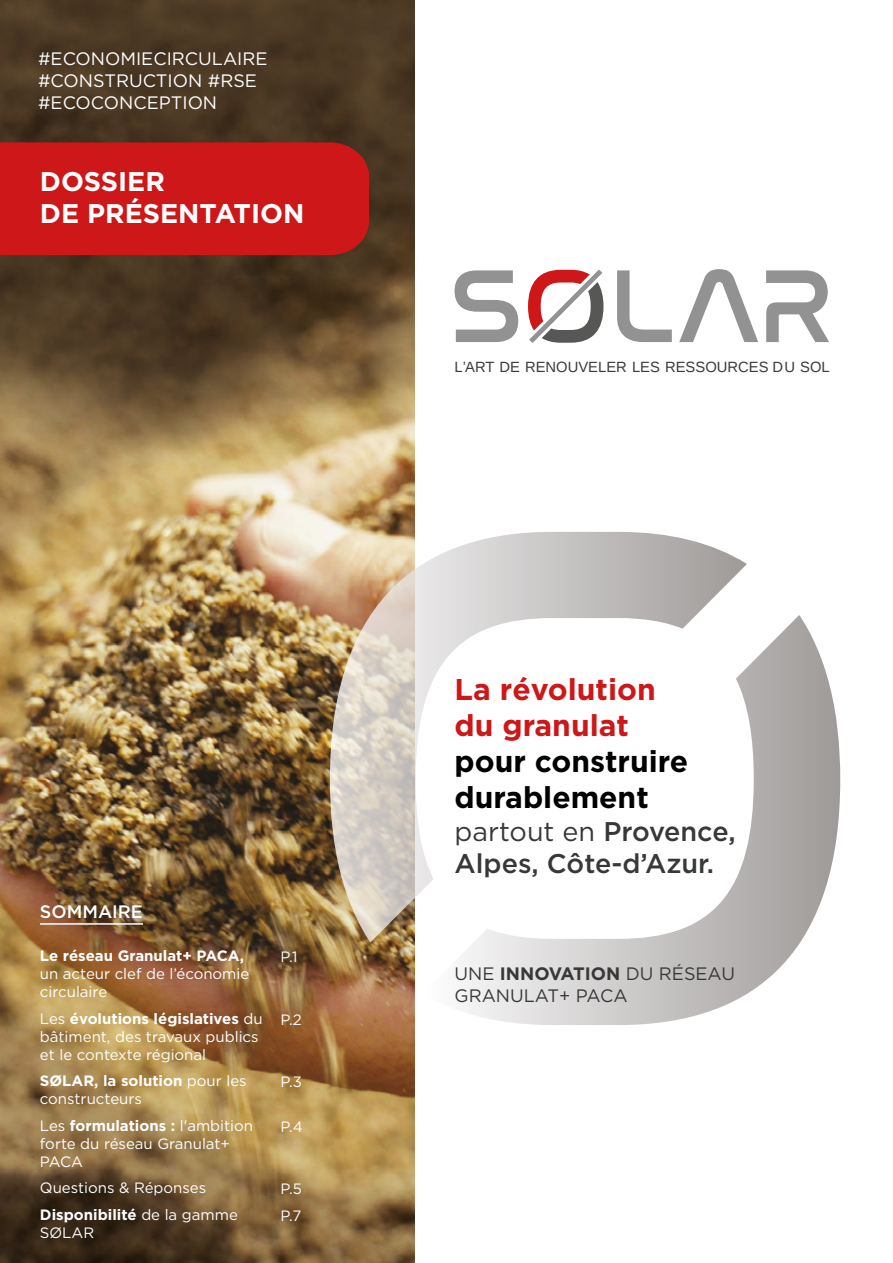
<style>
.page{position:relative;width:893px;height:1263px;background:#fff}
.page>*{position:absolute;margin:0;border:0;box-sizing:border-box;transform-origin:0 0}
.t1{font:700 30px/36px "Gotham";color:#000}
.t2{font:700 30px/36px "Gotham";color:#cd1719}
.t3{font:500 27px/32.4px "Gotham";color:#373938}
.t4{font:700 27px/32.4px "Gotham";color:#fff}
.t5{font:18px/21.6px "Gotham";color:#fff}
.t6{font:18px/21.6px "Gotham";color:#373938}
.t7{font:500 18px "Gotham";color:#fff}
.t8{font:15px/18px "Gotham";color:#fff}
.t9{font:700 15px "Gotham";color:#fff}
.t10{font:14.85px "Liberation Sans";color:#3c3c3b}
.s1{font-weight:700}
.s2{font-weight:400}
</style>
<div class="page">
<img style="left:0;top:0;width:415px;height:1263px">
<svg style="left:528px;top:270px;width:75px;height:73px"></svg>
<svg style="left:455px;top:270px;width:63px;height:72px"></svg>
<svg style="left:617px;top:270px;width:55px;height:72px"></svg>
<svg style="left:679px;top:269px;width:79px;height:73px"></svg>
<svg style="left:766px;top:270px;width:63px;height:72px"></svg>
<svg style="left:330px;top:532px;width:417px;height:410px;background:#d0c7bc"></svg>
<svg style="left:423px;top:615px;width:417px;height:410px"></svg>
<div style="left:0;top:142px;width:369px;height:113px;background:#cd1719"></div>
<hr style="left:40px;top:923px;width:103px;height:2px;background:#fff">
<p class="t5" style="left:38px;top:48px;width:231px">#ECONOMIECIRCULAIRE #CONSTRUCTION #RSE #ECOCONCEPTION</p>
<h2 class="t4" style="left:40px;top:165px;width:266px">DOSSIER<br>DE PRÉSENTATION</h2>
<p class="t7" style="left:40px;top:900px;width:105px">SOMMAIRE</p>
<p class="t9" style="left:40px;top:947px;width:205px">Le réseau Granulat+ PACA,</p>
<p class="t8" style="left:40px;top:964px;width:211px">un acteur clef de l’économie circulaire</p>
<p class="t8" style="left:40px;top:1009px;width:224px">Les <span class="s1">évolutions législatives</span> du bâtiment, des travaux publics et le contexte régional</p>
<p class="t8" style="left:40px;top:1071px;width:208px"><span class="s1">SØLAR, la solution</span> pour les constructeurs</p>
<p class="t8" style="left:40px;top:1116px;width:215px">Les <span class="s1">formulations :</span> l'ambition forte du réseau Granulat+<br>PACA</p>
<p class="t8" style="left:40px;top:1174px;width:199px;line-height:26.5px">Questions &amp; Réponses<br><span class="s1">Disponibilité</span> de la gamme</p>
<p class="t8" style="left:40px;top:1223px;width:56px">SØLAR</p>
<p class="t8" style="left:281px;top:947px;width:18px">P.1</p>
<p class="t8" style="left:281px;top:1010px;width:23px">P.2</p>
<p class="t8" style="left:281px;top:1073px;width:23px">P.3</p>
<p class="t8" style="left:281px;top:1117px;width:24px">P.4</p>
<p class="t8" style="left:281px;top:1175px;width:23px;line-height:26.5px">P.5<br>P.7</p>
<p class="t10" style="left:455px;top:358px;width:377px">L’ART DE RENOUVELER LES RESSOURCES DU SOL</p>
<h1 class="t2" style="left:455px;top:671px;width:203px">La révolution du granulat</h1>
<h1 class="t1" style="left:455px;top:743px;width:235px">pour construire durablement</h1>
<h2 class="t3" style="left:455px;top:815px;width:283px"><span class="s2">partout en</span> Provence,<br>Alpes, Côte-d’Azur.</h2>
<p class="t6" style="left:455px;top:962px;width:282px">UNE <span class="s1">INNOVATION</span> DU RÉSEAU<br>GRANULAT+ PACA</p>
</div>
